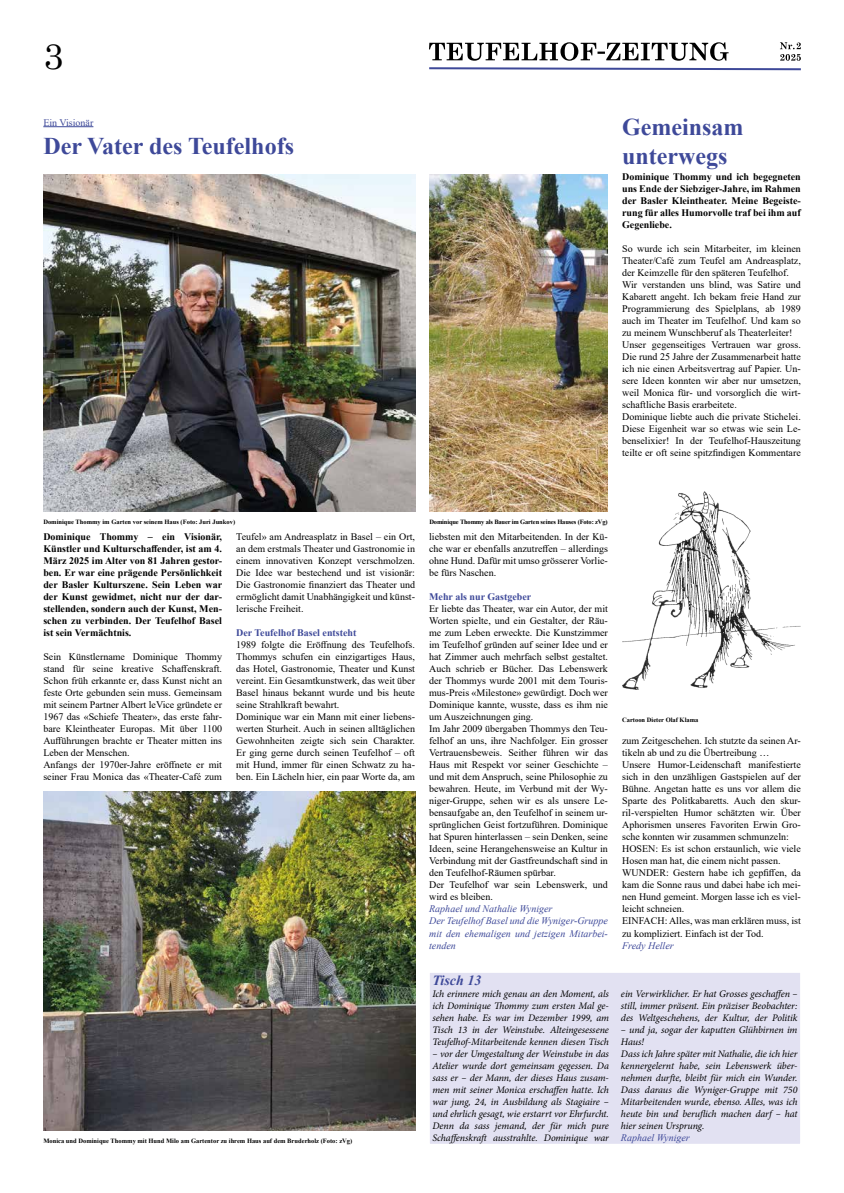
<style>
.page{position:relative;width:844px;height:1193px;background:#fff}
.page>*{position:absolute;margin:0;border:0;box-sizing:border-box;transform-origin:0 0}
.t1{font:36px "Century Schoolbook";color:#000}
.t2{font:700 24px/28.8px "Times New Roman";color:#3e4999}
.t3{font:italic 700 14px "Times New Roman";color:#3e4999}
.t4{font:10px/12px "Times New Roman";color:#000}
.t5{font:italic 10px/12px "Minion Pro";letter-spacing:-.01em;color:#000;text-align:justify}
.t6{font:700 10px/12px "Times New Roman";color:#000;text-align:justify}
.t7{font:italic 10px/12px "Times New Roman";color:#3e4999}
.t8{font:700 10px "Times New Roman";color:#3e4999}
.t9{font:10px "Times New Roman";color:#3e4999}
.t10{font:700 6.5px "Times New Roman";color:#000}
.t11{font:700 6.5px "Times New Roman";letter-spacing:-.025em;color:#000}
</style>
<div class="page">
<svg style="left:429px;top:42px;width:372px;height:29px"></svg>
<hr style="left:43px;top:126px;width:50px;height:1px;background:#3e4999">
<div style="left:429px;top:972px;width:371px;height:171px;background:#e2e1f2"></div>
<div style="left:429px;top:971px;width:371px;height:173px;border:1px solid #fff"></div>
<img style="left:429px;top:174px;width:178px;height:337px">
<img style="left:43px;top:174px;width:372px;height:337px">
<img style="left:43px;top:791px;width:372px;height:338px">
<img style="left:622px;top:491px;width:178px;height:198px">
<h1 class="t1" style="left:43px;top:26px;width:22px">3</h1>
<p class="t9" style="left:43px;top:115px;width:52px">Ein Visionär</p>
<h2 class="t2" style="left:43px;top:131px;width:252px">Der Vater des Teufelhofs</h2>
<h2 class="t2" style="left:622px;top:111px;width:123px">Gemeinsam unterwegs</h2>
<p class="t6" style="left:622px;top:170px;width:180px">Dominique Thommy und ich begegneten uns Ende der Siebziger-Jahre, im Rahmen der Basler Kleintheater. Meine Begeiste&shy;rung für alles Humorvolle traf bei ihm auf Gegenliebe.</p>
<p class="t4" style="left:622px;top:242px;width:180px">So wurde ich sein Mitarbeiter, im kleinen Theater/Café zum Teufel am Andreasplatz, der Keimzelle für den späteren Teufelhof.<br>Wir verstanden uns blind, was Satire und Kabarett angeht. Ich bekam freie Hand zur Programmierung des Spielplans, ab 1989 auch im Theater im Teufelhof. Und kam so zu meinem Wunschberuf als Theaterleiter!<br>Unser gegenseitiges Vertrauen war gross.<br>Die rund 25 Jahre der Zusammenarbeit hatte ich nie einen Arbeitsvertrag auf Papier. Un&shy;sere Ideen konnten wir aber nur umsetzen, weil Monica für- und vorsorglich die wirt&shy;schaftliche Basis erarbeitete.<br>Dominique liebte auch die private Stichelei.<br>Diese Eigenheit war so etwas wie sein Le&shy;benselixier! In der Teufelhof-Hauszeitung teilte er oft seine spitzfindigen Kommentare</p>
<p class="t10" style="left:43px;top:517px;width:193px">Dominique Thommy im Garten vor seinem Haus (Foto: Juri Junkov)</p>
<p class="t11" style="left:429px;top:516px;width:180px">Dominique Thommy als Bauer im Garten seines Hauses (Foto: zVg)</p>
<p class="t6" style="left:43px;top:530px;width:180px">Dominique Thommy – ein Visionär, Künstler und Kulturschaffender, ist am 4.<br>März 2025 im Alter von 81 Jahren gestor&shy;ben. Er war eine prägende Persönlichkeit der Basler Kulturszene. Sein Leben war der Kunst gewidmet, nicht nur der dar&shy;stellenden, sondern auch der Kunst, Men&shy;schen zu verbinden. Der Teufelhof Basel ist sein Vermächtnis.</p>
<p class="t4" style="left:43px;top:650px;width:180px">Sein Künstlername Dominique Thommy stand für seine kreative Schaffenskraft.<br>Schon früh erkannte er, dass Kunst nicht an feste Orte gebunden sein muss. Gemeinsam mit seinem Partner Albert leVice gründete er 1967 das «Schiefe Theater», das erste fahr&shy;bare Kleintheater Europas. Mit über 1100<br>Aufführungen brachte er Theater mitten ins Leben der Menschen.<br>Anfangs der 1970er-Jahre eröffnete er mit seiner Frau Monica das «Theater-Café zum</p>
<p class="t4" style="left:236px;top:530px;width:180px;text-align:justify">Teufel» am Andreasplatz in Basel – ein Ort, an dem erstmals Theater und Gastronomie in einem innovativen Konzept verschmolzen.<br>Die Idee war bestechend und ist visionär:<br>Die Gastronomie finanziert das Theater und ermöglicht damit Unabhängigkeit und künst&shy;lerische Freiheit.</p>
<p class="t8" style="left:236px;top:625px;width:122px">Der Teufelhof Basel entsteht</p>
<p class="t4" style="left:236px;top:638px;width:180px">1989 folgte die Eröffnung des Teufelhofs.<br>Thommys schufen ein einzigartiges Haus, das Hotel, Gastronomie, Theater und Kunst vereint. Ein Gesamtkunstwerk, das weit über Basel hinaus bekannt wurde und bis heute seine Strahlkraft bewahrt.<br>Dominique war ein Mann mit einer liebens&shy;werten Sturheit. Auch in seinen alltäglichen Gewohnheiten zeigte sich sein Charakter.<br>Er ging gerne durch seinen Teufelhof – oft mit Hund, immer für einen Schwatz zu ha&shy;ben. Ein Lächeln hier, ein paar Worte da, am</p>
<p class="t10" style="left:43px;top:1135px;width:310px">Monica und Dominique Thommy mit Hund Milo am Gartentor zu ihrem Haus auf dem Bruderholz (Foto: zVg)</p>
<p class="t4" style="left:429px;top:530px;width:180px;text-align:justify">liebsten mit den Mitarbeitenden. In der Kü&shy;che war er ebenfalls anzutreffen – allerdings ohne Hund. Dafür mit umso grösserer Vorlie&shy;be fürs Naschen.</p>
<p class="t8" style="left:429px;top:589px;width:104px">Mehr als nur Gastgeber</p>
<p class="t4" style="left:429px;top:602px;width:180px">Er liebte das Theater, war ein Autor, der mit Worten spielte, und ein Gestalter, der Räu&shy;me zum Leben erweckte. Die Kunstzimmer im Teufelhof gründen auf seiner Idee und er hat Zimmer auch mehrfach selbst gestaltet.<br>Auch schrieb er Bücher. Das Lebenswerk der Thommys wurde 2001 mit dem Touris&shy;mus-Preis «Milestone» gewürdigt. Doch wer Dominique kannte, wusste, dass es ihm nie um Auszeichnungen ging.<br>Im Jahr 2009 übergaben Thommys den Teu&shy;felhof an uns, ihre Nachfolger. Ein grosser Vertrauensbeweis. Seither führen wir das Haus mit Respekt vor seiner Geschichte – und mit dem Anspruch, seine Philosophie zu bewahren. Heute, im Verbund mit der Wy&shy;niger-Gruppe, sehen wir es als unsere Le&shy;bensaufgabe an, den Teufelhof in seinem ur&shy;sprünglichen Geist fortzuführen. Dominique hat Spuren hinterlassen – sein Denken, seine Ideen, seine Herangehensweise an Kultur in Verbindung mit der Gastfreundschaft sind in den Teufelhof-Räumen spürbar.<br>Der Teufelhof war sein Lebenswerk, und wird es bleiben.</p>
<p class="t7" style="left:429px;top:902px;width:180px">Raphael und Nathalie Wyniger<br>Der Teufelhof Basel und die Wyniger-Gruppe mit den ehemaligen und jetzigen Mitarbei&shy;tenden</p>
<h3 class="t3" style="left:432px;top:970px;width:50px">Tisch 13</h3>
<p class="t5" style="left:432px;top:987px;width:178px">Ich erinnere mich genau an den Moment, als ich Dominique Thommy zum ersten Mal ge&shy;sehen habe. Es war im Dezember 1999, am Tisch 13 in der Weinstube. Alteingesessene Teufelhof-Mitarbeitende kennen diesen Tisch</p>
<p class="t5" style="left:432px;top:1047px;width:178px">– vor der Umgestaltung der Weinstube in das Atelier wurde dort gemeinsam gegessen. Da sass er – der Mann, der dieses Haus zusam&shy;men mit seiner Monica erschaffen hatte. Ich war jung, 24, in Ausbildung als Stagiaire – und ehrlich gesagt, wie erstarrt vor Ehrfurcht.<br>Denn da sass jemand, der für mich pure Schaffenskraft ausstrahlte. Dominique war</p>
<p class="t10" style="left:622px;top:715px;width:78px">Cartoon Dieter Olaf Klama</p>
<p class="t4" style="left:622px;top:734px;width:180px">zum Zeitgeschehen. Ich stutzte da seinen Ar&shy;tikeln ab und zu die Übertreibung …<br>Unsere Humor-Leidenschaft manifestierte sich in den unzähligen Gastspielen auf der Bühne. Angetan hatte es uns vor allem die Sparte des Politkabaretts. Auch den skur&shy;ril-verspielten Humor schätzten wir. Über Aphorismen unseres Favoriten Erwin Gro&shy;sche konnten wir zusammen schmunzeln:<br>HOSEN: Es ist schon erstaunlich, wie viele Hosen man hat, die einem nicht passen.<br>WUNDER: Gestern habe ich gepfiffen, da kam die Sonne raus und dabei habe ich mei&shy;nen Hund gemeint. Morgen lasse ich es viel&shy;leicht schneien.<br>EINFACH: Alles, was man erklären muss, ist zu kompliziert. Einfach ist der Tod.</p>
<p class="t7" style="left:622px;top:938px;width:53px">Fredy Heller</p>
<p class="t5" style="left:620px;top:987px;width:178px">ein Verwirklicher. Er hat Grosses geschaffen – still, immer präsent. Ein präziser Beobachter: des Weltgeschehens, der Kultur, der Politik</p>
<p class="t5" style="left:620px;top:1023px;width:178px;text-align:left">– und ja, sogar der kaputten Glühbirnen im Haus!<br>Dass ich Jahre später mit Nathalie, die ich hier kennergelernt habe, sein Lebenswerk über&shy;nehmen durfte, bleibt für mich ein Wunder.<br>Dass daraus die Wyniger-Gruppe mit 750<br>Mitarbeitenden wurde, ebenso. Alles, was ich heute bin und beruflich machen darf – hat hier seinen Ursprung.</p>
<p class="t7" style="left:620px;top:1131px;width:70px">Raphael Wyniger</p>
</div>
